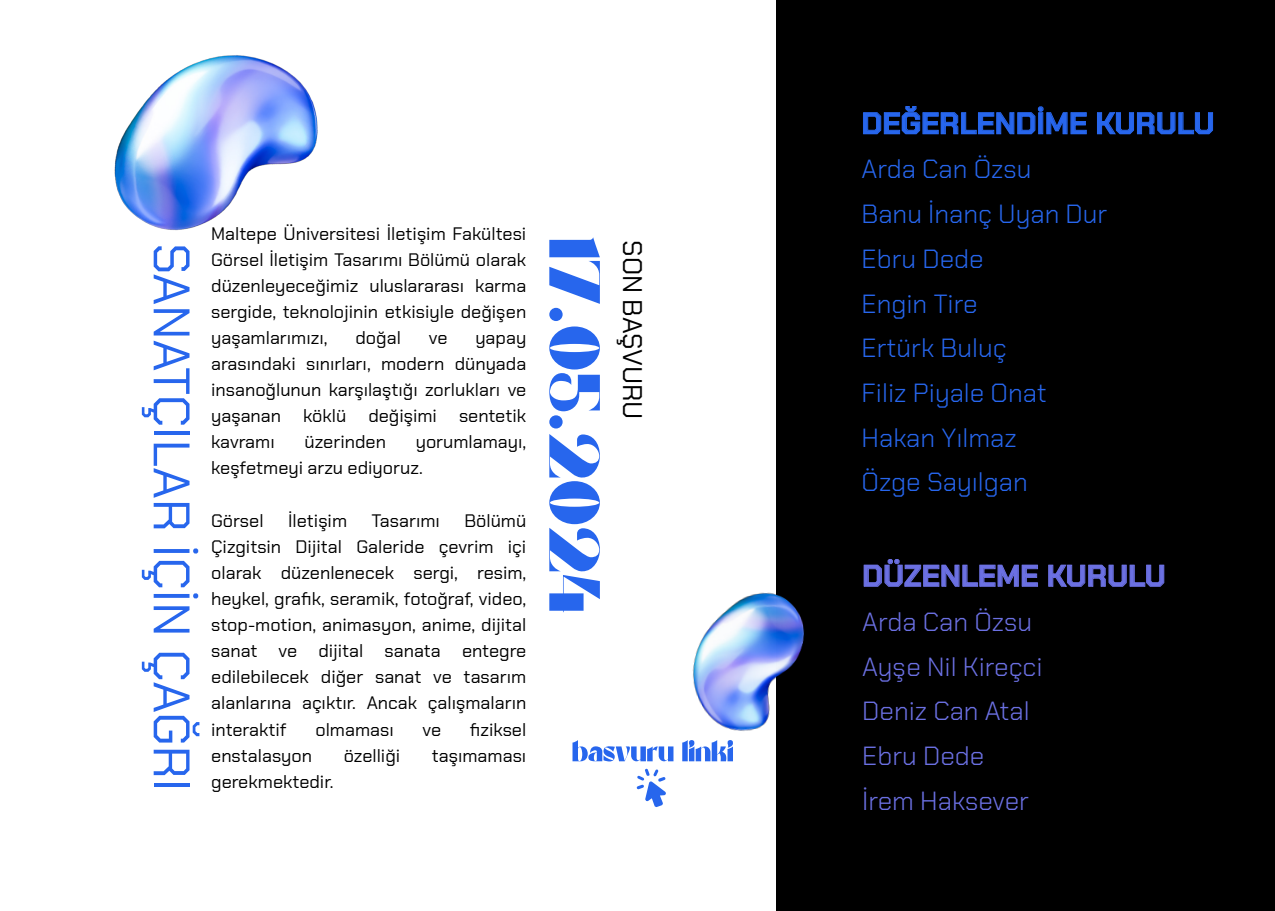
<style>
.page{position:relative;width:1275px;height:911px;background:#fff}
.page>*{position:absolute;margin:0;border:0;box-sizing:border-box;transform-origin:0 0}
.t1{font:51.27px "Chakra Petch";color:#2766ed}
.t2{font:700 30.1px "Chakra Petch";color:#2766ed}
.t3{font:700 30.1px "Chakra Petch";color:#6b70e2}
.t4{font:26.95px "Chakra Petch";color:#000}
.t5{font:300 26.25px/44.6px "Chakra Petch";color:#2766ed}
.t6{font:300 26.25px/44.6px "Chakra Petch";color:#6b70e2}
.t7{font:18.03px/26.1px "Chakra Petch";color:#000;text-align:justify}
</style>
<div class="page">
<div style="left:776px;top:0;width:499px;height:910px;background:#000"></div>
<svg style="left:549px;top:237px;width:51px;height:67px"></svg>
<div style="left:549px;top:308px;width:13px;height:13px;background:#2766ed;border-radius:50%"></div>
<svg style="left:549px;top:326px;width:51px;height:85px"></svg>
<div style="left:549px;top:415px;width:13px;height:13px;background:#2766ed;border-radius:50%"></div>
<svg style="left:549px;top:434px;width:51px;height:178px"></svg>
<svg style="left:572px;top:740px;width:101px;height:21px"></svg>
<svg style="left:682px;top:754px;width:51px;height:7px"></svg>
<img style="left:659px;top:592px;width:146px;height:162px">
<svg style="left:863px;top:106px;width:224px;height:29px"></svg>
<svg style="left:1097px;top:112px;width:116px;height:23px"></svg>
<img style="left:114px;top:55px;width:204px;height:176px">
<svg style="left:863px;top:559px;width:175px;height:28px"></svg>
<svg style="left:1048px;top:564px;width:116px;height:23px"></svg>
<hr style="left:764px;top:910px;width:156px;height:1px;background:#606060">
<svg style="left:637px;top:768px;width:29px;height:39px"></svg>
<p class="t7" style="left:211px;top:220px;width:317px">Maltepe Üniversitesi İletişim Fakültesi Görsel İletişim Tasarımı Bölümü olarak düzenleyeceğimiz uluslararası karma sergide, teknolojinin etkisiyle değişen yaşamlarımızı,</p>
<h1 class="t1" style="left:201px;top:243px;width:550px;rotate:90deg">SANATÇILAR İÇİN ÇAĞRI</h1>
<h3 class="t4" style="left:648px;top:240px;width:181px;rotate:90deg">SON BAŞVURU</h3>
<p class="t7" style="left:355px;top:325px;width:47px">doğal</p>
<p class="t7" style="left:429px;top:325px;width:20px">ve</p>
<p class="t7" style="left:211px;top:325px;width:317px;text-indent:264px">yapay arasındaki sınırları, modern dünyada insanoğlunun karşılaştığı zorlukları ve yaşanan köklü değişimi sentetik kavramı</p>
<p class="t7" style="left:211px;top:429px;width:317px;text-indent:204px">yorumlamayı, keşfetmeyi arzu ediyoruz.</p>
<p class="t7" style="left:211px;top:507px;width:54px">Görsel</p>
<p class="t7" style="left:288px;top:507px;width:61px">İletişim</p>
<p class="t7" style="left:372px;top:507px;width:70px">Tasarımı</p>
<p class="t7" style="left:305px;top:429px;width:83px">üzerinden</p>
<p class="t7" style="left:211px;top:507px;width:317px;text-indent:253px">Bölümü Çizgitsin Dijital Galeride çevrim içi olarak düzenlenecek sergi, resim, heykel, grafik, seramik, fotoğraf, video, stop-motion, animasyon, anime, dijital sanat ve dijital sanata entegre edilebilecek diğer sanat ve tasarım alanlarına açıktır. Ancak çalışmaların interaktif</p>
<p class="t7" style="left:315px;top:716px;width:80px">olmaması</p>
<p class="t7" style="left:422px;top:716px;width:20px">ve</p>
<p class="t7" style="left:470px;top:716px;width:58px">fiziksel</p>
<p class="t7" style="left:211px;top:742px;width:102px">enstalasyon</p>
<p class="t7" style="left:344px;top:742px;width:58px">özelliği</p>
<p class="t7" style="left:432px;top:742px;width:96px">taşımaması</p>
<p class="t7" style="left:211px;top:768px;width:124px">gerekmektedir.</p>
<h2 class="t2" style="left:861px;top:106px;width:354px">DEĞERLENDİME KURULU</h2>
<h3 class="t5" style="left:861px;top:147px;width:247px">Arda Can Özsu<br>Banu İnanç Uyan Dur<br>Ebru Dede<br>Engin Tire<br>Ertürk Buluç<br>Filiz Piyale Onat<br>Hakan Yılmaz<br>Özge Sayılgan</h3>
<h2 class="t3" style="left:862px;top:558px;width:305px">DÜZENLEME KURULU</h2>
<h3 class="t6" style="left:862px;top:599px;width:182px">Arda Can Özsu<br>Ayşe Nil Kireçci<br>Deniz Can Atal<br>Ebru Dede<br>İrem Haksever</h3>
</div>
